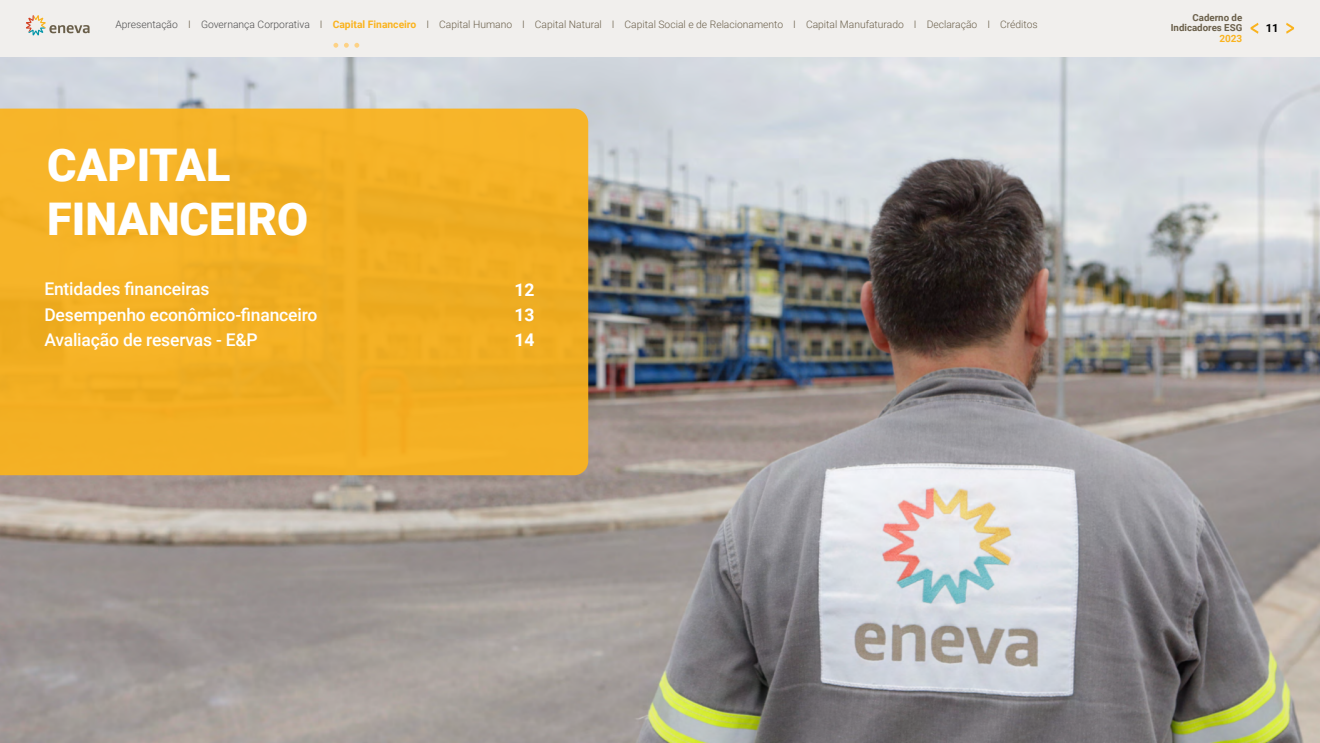
<style>
.page{position:relative;width:1320px;height:743px;background:#fff}
.page>*{position:absolute;margin:0;border:0;box-sizing:border-box;transform-origin:0 0}
.t1{font:900 45px/54px "Roboto";color:#fff}
.t2{font:500 17.5px/25px "Roboto";letter-spacing:-.01em;color:#fff}
.t3{font:700 17.5px/25px "Roboto";color:#fff;text-align:justify}
.t4{font:700 11.25px "Roboto";color:#000}
.t5{font:300 10.25px "Roboto";color:#6a5f4a}
.t6{font:700 10px "Roboto";color:#fab31e}
.t7{font:700 9.75px/10px "Roboto";color:#6a5f4a;text-align:right}
.s1{color:#4d4d4e}
.s2{font-weight:700;color:#fab31e}
</style>
<div class="page">
<img style="left:0;top:57px;width:1320px;height:685px">
<div style="left:0;top:108px;width:588px;height:367px;background:#f3b024"></div>
<div style="left:0;top:0;width:1320px;height:57px;background:#f1efed"></div>
<svg style="left:26px;top:15px;width:64px;height:20px"></svg>
<svg style="left:1286px;top:23px;width:9px;height:11px"></svg>
<svg style="left:1250px;top:23px;width:8px;height:11px"></svg>
<div style="left:45px;top:282px;width:489px;height:19px;background:#efad23"></div>
<div style="left:45px;top:330px;width:489px;height:18px;background:#f4b125"></div>
<div style="left:45px;top:305px;width:489px;height:19px;background:#f1ae22"></div>
<svg style="left:344px;top:42px;width:5px;height:6px"></svg>
<svg style="left:333px;top:42px;width:6px;height:6px"></svg>
<svg style="left:354px;top:42px;width:6px;height:6px"></svg>
<p class="t7" style="left:1171px;top:12px;width:73px">Caderno de<br>Indicadores ESG</p>
<p class="t6" style="left:1219px;top:31px;width:24px">2023</p>
<p class="t5" style="left:115px;top:17px;width:924px"><span class="s1">Apresentação</span> I <span class="s1">Governança Corporativa</span> I <span class="s2">Capital Financeiro</span> I Capital Humano I Capital Natural I Capital Social e de Relacionamento I Capital Manufaturado I Declaração I Créditos</p>
<p class="t4" style="left:1266px;top:20px;width:14px">11</p>
<h1 class="t1" style="left:47px;top:136px;width:263px">CAPITAL<br>FINANCEIRO</h1>
<h2 class="t2" style="left:44px;top:276px;width:275px">Entidades financeiras<br>Desempenho econômico-financeiro<br>Avaliação de reservas - E&amp;P</h2>
<h2 class="t3" style="left:514px;top:276px;width:21px">12<br>13<br>14</h2>
</div>
